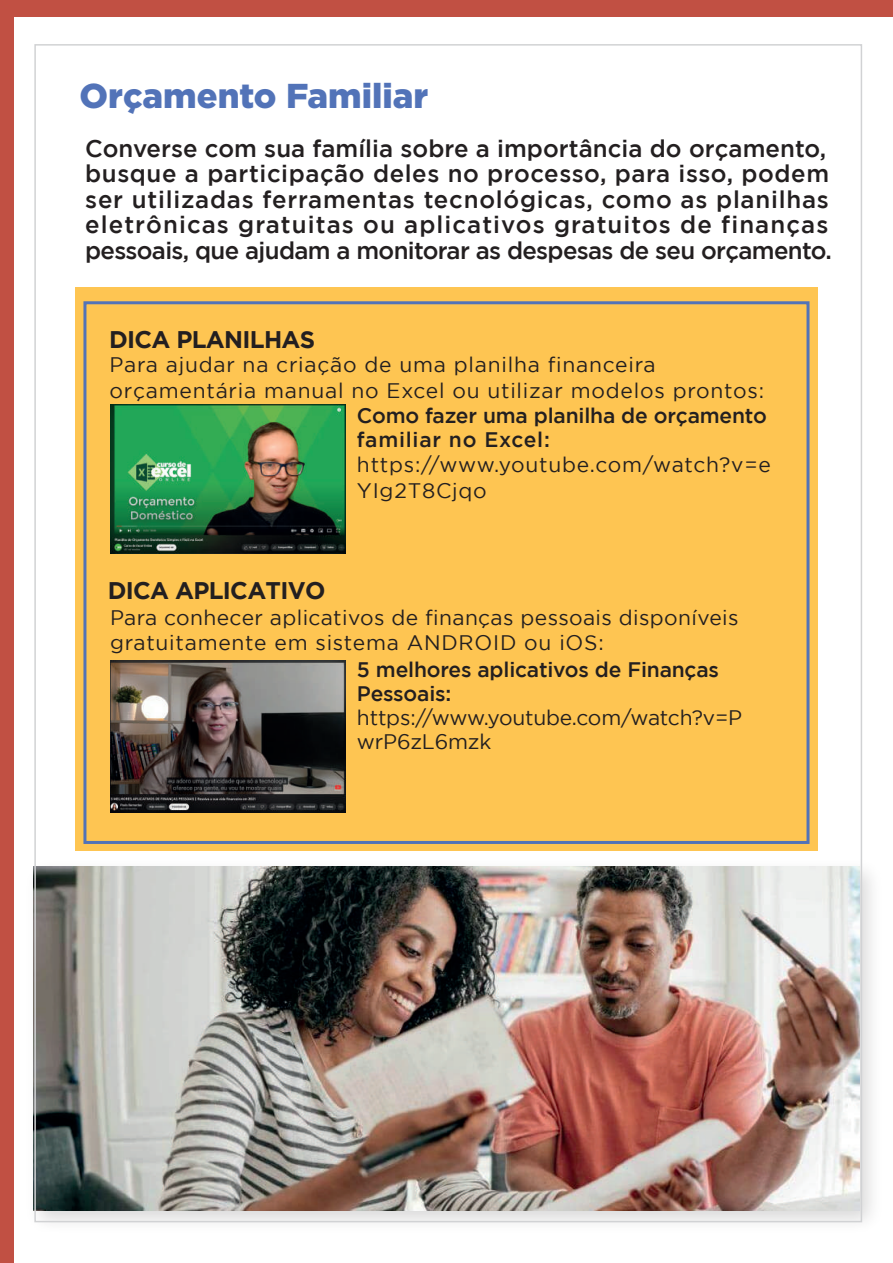
<style>
.page{position:relative;width:893px;height:1263px;background:#fff}
.page>*{position:absolute;margin:0;border:0;box-sizing:border-box;transform-origin:0 0}
.t1{font:900 34.5px "Gotham";color:#5273b8}
.t2{font:500 24px/25.5px "Gotham";letter-spacing:.025em;color:#231f20}
.t3{font:700 24px "Gotham";letter-spacing:-.03em;color:#231f20}
.t4{font:21px/25.5px "Gotham";letter-spacing:.035em;color:#231f20}
.t5{font:21px/25.5px "Gotham";letter-spacing:.015em;color:#231f20}
.t6{font:500 21px/24px "Gotham";letter-spacing:-.01em;color:#231f20}
.t7{font:21px/24px "Gotham";letter-spacing:-.01em;color:#231f20}
</style>
<div class="page">
<div style="left:75px;top:287px;width:742px;height:564px;background:#fec552"></div>
<img style="left:33px;top:864px;width:839px;height:359px">
<img style="left:37px;top:867px;width:822px;height:343px">
<div style="left:0;top:0;width:893px;height:17px;background:#c15043"></div>
<div style="left:0;top:0;width:14px;height:1263px;background:#c15043"></div>
<img style="left:110px;top:404px;width:235px;height:149px">
<div style="left:83px;top:301px;width:726px;height:543px;border:3px solid #5273b8"></div>
<img style="left:110px;top:661px;width:235px;height:152px">
<h1 class="t1" style="left:80px;top:76px;width:350px">Orçamento Familiar</h1>
<p class="t2" style="left:85px;top:135px;width:748px">Converse com sua família sobre a importância do orçamento, busque a participação deles no processo, para isso, podem ser utilizadas ferramentas tecnológicas, como as planilhas eletrônicas gratuitas ou aplicativos gratuitos de finanças pessoais, que ajudam a monitorar as despesas de seu orçamento.</p>
<p class="t3" style="left:109px;top:325px;width:208px">DICA PLANILHAS</p>
<p class="t4" style="left:110px;top:351px;width:656px">Para ajudar na criação de uma planilha financeira orçamentária manual no Excel ou utilizar modelos prontos:</p>
<p class="t3" style="left:108px;top:577px;width:219px">DICA APLICATIVO</p>
<p class="t6" style="left:357px;top:403px;width:411px">Como fazer uma planilha de orçamento familiar no Excel:</p>
<p class="t4" style="left:357px;top:452px;width:415px">https://www.youtube.com/watch?v=e<br>YIg2T8Cjqo</p>
<p class="t5" style="left:110px;top:604px;width:630px">Para conhecer aplicativos de finanças pessoais disponíveis gratuitamente em sistema ANDROID ou iOS:</p>
<p class="t6" style="left:357px;top:657px;width:364px">5 melhores aplicativos de Finanças<br>Pessoais:</p>
<p class="t7" style="left:357px;top:705px;width:387px">https://www.youtube.com/watch?v=P wrP6zL6mzk</p>
</div>
